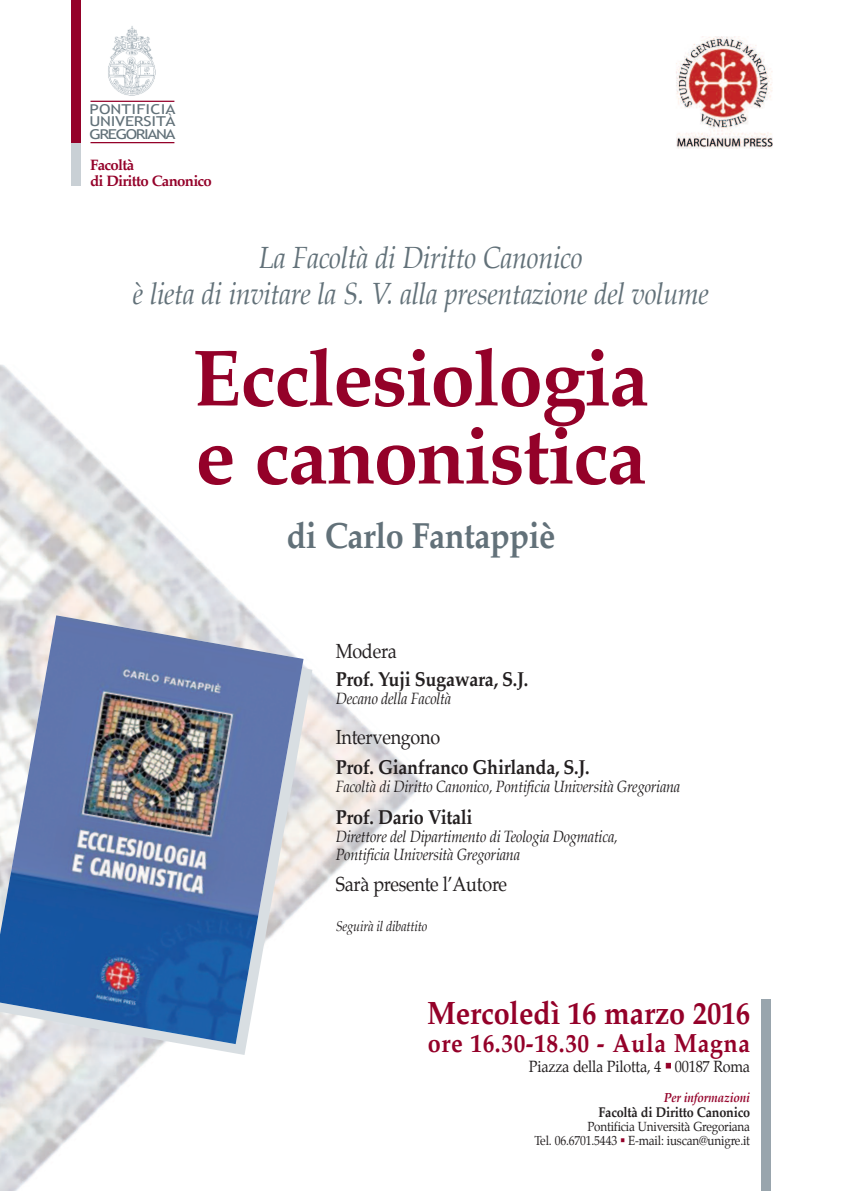
<style>
.page{position:relative;width:842px;height:1191px;background:#fff}
.page>*{position:absolute;margin:0;border:0;box-sizing:border-box;transform-origin:0 0}
.t1{font:700 80px/78px "Palatino";letter-spacing:-.02em;color:#940129}
.t2{font:700 36px "Palatino";letter-spacing:-.015em;color:#627179;scale:.9 1}
.t3{font:700 32px "Palatino";letter-spacing:-.005em;color:#940129;scale:.9 1}
.t4{font:italic 30px/36px "Palatino";letter-spacing:-.015em;color:#627179;text-align:center;scale:.9 1}
.t5{font:700 26px "Palatino";letter-spacing:.025em;color:#940129;scale:.9 1}
.t6{font:700 20px "Palatino";letter-spacing:-.015em;color:#231f20;scale:.9 1}
.t7{font:20px "Palatino";letter-spacing:-.015em;color:#231f20;scale:.9 1}
.t8{font:italic 16px/18px "Palatino";letter-spacing:-.015em;color:#231f20;scale:.9 1}
.t9{font:16px "Palatino";letter-spacing:-.015em;color:#231f20;scale:.9 1}
.t10{font:700 15px/15.5px "Palatino";letter-spacing:-.045em;color:#940129}
.t11{font:700 14px "Palatino";letter-spacing:-.015em;color:#231f20;scale:.9 1}
.t12{font:italic 14px "Palatino";letter-spacing:-.015em;color:#231f20;scale:.9 1}
.t13{font:13.6px/12.6px "Trebuchet MS";letter-spacing:-.015em;color:#627179;text-align:justify;scale:1.25 1}
.t14{font:13px/14px "Palatino";letter-spacing:-.015em;color:#231f20;text-align:right;scale:.9 1}
.t15{font:italic 700 13px "Palatino";letter-spacing:-.015em;color:#940129;scale:.9 1}
</style>
<div class="page">
<img style="left:0;top:364px;width:432px;height:827px">
<svg style="left:0;top:626px;width:312px;height:429px"></svg>
<div style="left:761px;top:999px;width:10px;height:192px;background:#99a5ad"></div>
<img style="left:108px;top:26px;width:48px;height:70px">
<hr style="left:90px;top:101px;width:84px;height:1px;background:#940129">
<hr style="left:90px;top:142px;width:84px;height:1px;background:#940129">
<div style="left:71px;top:143px;width:10px;height:43px;background:#c9d0d5"></div>
<div style="left:71px;top:0;width:10px;height:143px;background:#940129"></div>
<img style="left:0;top:615px;width:304px;height:429px">
<img style="left:676px;top:36px;width:97px;height:113px">
<p class="t13" style="left:89px;top:102px;width:71px">PONTIFICIA UNIVERSITÀ GREGORIANA</p>
<p class="t10" style="left:90px;top:159px;width:123px">Facoltà<br>di Diritto Canonico</p>
<h3 class="t4" style="left:133px;top:241px;width:642px">La Facoltà di Diritto Canonico<br>è lieta di invitare la S. V. alla presentazione del volume</h3>
<h1 class="t1" style="left:193px;top:345px;width:458px">Ecclesiologia e canonistica</h1>
<h2 class="t2" style="left:287px;top:518px;width:300px">di Carlo Fantappiè</h2>
<p class="t7" style="left:336px;top:641px;width:70px">Modera</p>
<p class="t6" style="left:336px;top:669px;width:216px">Prof. Yuji Sugawara, S.J.</p>
<p class="t8" style="left:336px;top:690px;width:130px">Decano della Facoltà</p>
<p class="t7" style="left:336px;top:727px;width:118px">Intervengono</p>
<p class="t6" style="left:336px;top:757px;width:284px">Prof. Gianfranco Ghirlanda, S.J.</p>
<p class="t8" style="left:336px;top:778px;width:384px">Facoltà di Diritto Canonico, Pontificia Università Gregoriana</p>
<p class="t6" style="left:336px;top:807px;width:154px">Prof. Dario Vitali</p>
<p class="t8" style="left:336px;top:828px;width:315px">Direttore del Dipartimento di Teologia Dogmatica,<br>Pontificia Università Gregoriana</p>
<p class="t7" style="left:336px;top:874px;width:192px">Sarà presente l’Autore</p>
<p class="t12" style="left:336px;top:919px;width:104px">Seguirà il dibattito</p>
<h3 class="t3" style="left:427px;top:997px;width:360px">Mercoledì 16 marzo 2016</h3>
<h3 class="t5" style="left:428px;top:1030px;width:360px">ore 16.30-18.30 - Aula Magna</h3>
<p class="t9" style="left:529px;top:1058px;width:247px">Piazza della Pilotta, 4 00187 Roma</p>
<p class="t15" style="left:664px;top:1091px;width:97px">Per informazioni</p>
<p class="t11" style="left:598px;top:1105px;width:170px">Facoltà di Diritto Canonico</p>
<p class="t14" style="left:534px;top:1120px;width:241px">Pontificia Università Gregoriana<br>Tel. 06.6701.5443 E-mail: iuscan@unigre.it</p>
</div>
